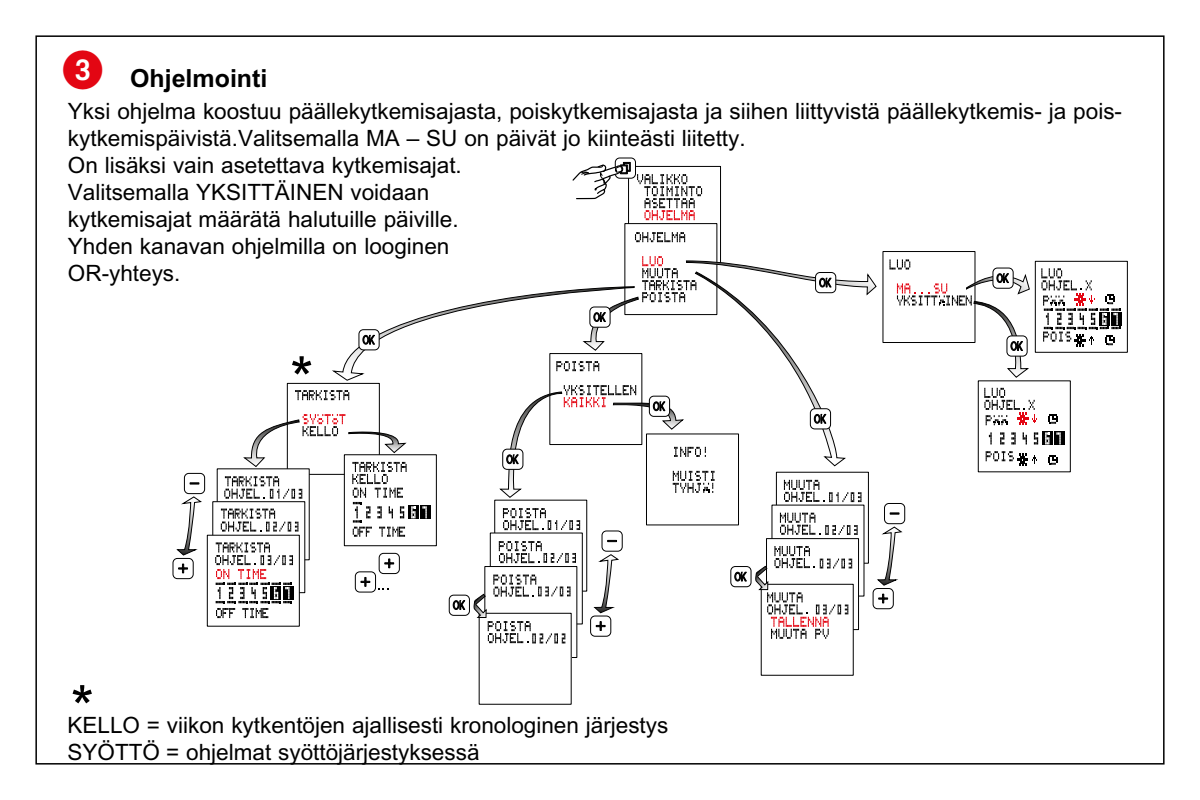
<style>
.page{position:relative;width:1200px;height:800px;background:#fff}
.page>*{position:absolute;margin:0;border:0;box-sizing:border-box;transform-origin:0 0}
.t1{font:60px "Arial";color:#000}
.t2{font:700 25px "Arial";color:#000}
.t3{font:22.5px/27px "Arial";color:#000}
</style>
<div class="page">
<div style="left:615px;top:158px;width:20px;height:20px;background:linear-gradient(to right,#fff,#fff);border-radius:4px"></div>
<div style="left:615px;top:158px;width:21px;height:21px;border:1px solid #000;border-radius:4px"></div>
<div style="left:207px;top:535px;width:93px;height:92px;background:#fff;border:1px solid #000"></div>
<svg style="left:176px;top:496px;width:26px;height:60px"></svg>
<div style="left:184px;top:473px;width:21px;height:21px;border:1px solid #000;border-radius:4px"></div>
<div style="left:173px;top:558px;width:21px;height:21px;border:1px solid #000;border-radius:4px"></div>
<svg style="left:179px;top:564px;width:9px;height:9px"></svg>
<div style="left:1035px;top:261px;width:93px;height:92px;border:1px solid #000"></div>
<div style="left:1111px;top:312px;width:11px;height:14px;background:#000"></div>
<svg style="left:215px;top:162px;width:905px;height:482px"></svg>
<p class="t2" style="left:63px;top:63px;width:206px"><sup>3</sup> Ohjelmointi</p>
<p class="t3" style="left:68px;top:98px;width:1056px">Yksi ohjelma koostuu päällekytkemisajasta, poiskytkemisajasta ja siihen liittyvistä päällekytkemis- ja pois&shy;kytkemispäivistä.Valitsemalla MA – SU on päivät jo kiinteästi liitetty.<br>On lisäksi vain asetettava kytkemisajat.<br>Valitsemalla YKSITTÄINEN voidaan<br>kytkemisajat määrätä halutuille päiville.<br>Yhden kanavan ohjelmilla on looginen<br>OR-yhteys.</p>
<h1 class="t1" style="left:290px;top:345px;width:25px">*</h1>
<h1 class="t1" style="left:71px;top:673px;width:25px">*</h1>
<p class="t3" style="left:68px;top:739px;width:414px">SYÖTTÖ = ohjelmat syöttöjärjestyksessä</p>
<p class="t3" style="left:68px;top:712px;width:602px">KELLO = viikon kytkentöjen ajallisesti kronologinen järjestys</p>
</div>
